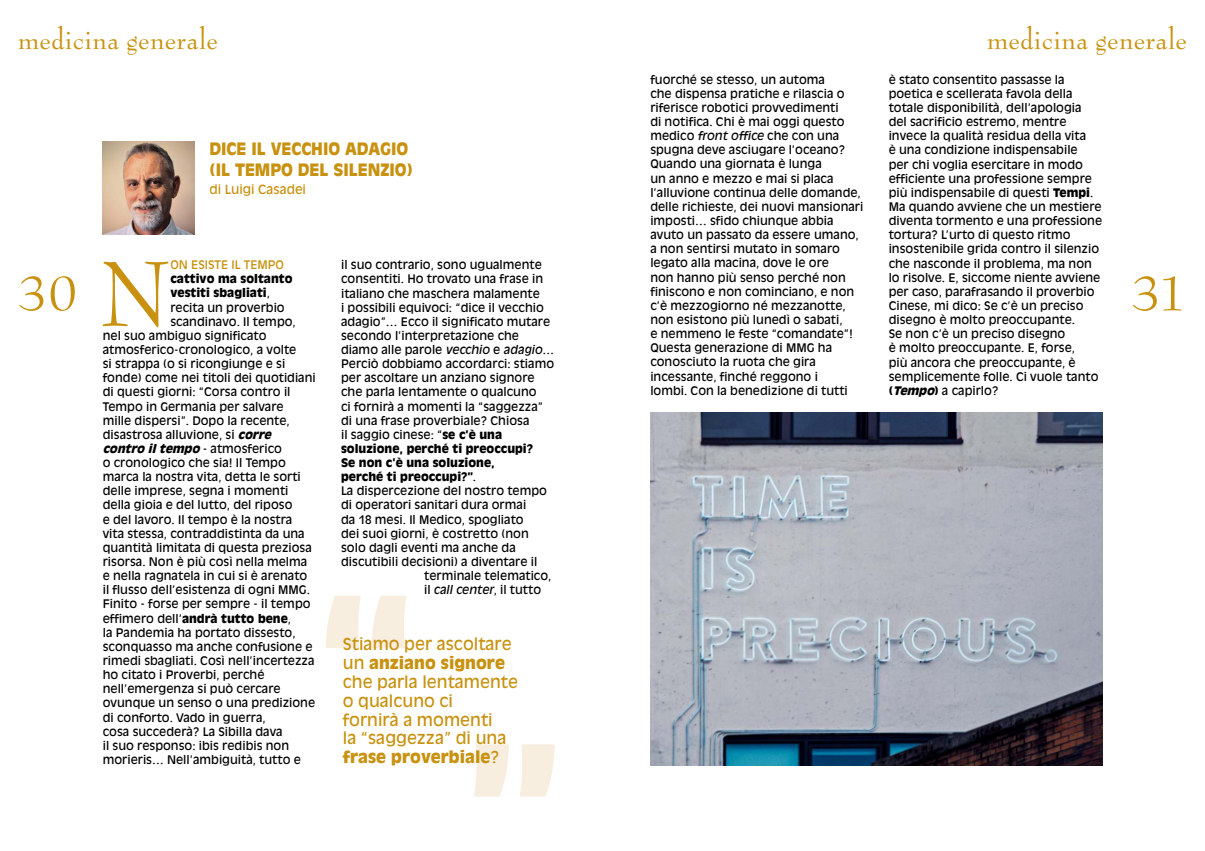
<style>
.page{position:relative;width:1205px;height:851px;background:#fff}
.page>*{position:absolute;margin:0;border:0;box-sizing:border-box;transform-origin:0 0}
.t1{font:100.38px "Bernhard Modern";color:#c89210}
.t2{font:54px "Bernhard Modern";color:#c89210}
.t3{font:30px "Bernhard Modern";color:#c89210}
.t4{font:900 16.88px/20.2px "Antique Olive CE";letter-spacing:-.005em;color:#c89210}
.t5{font:16.25px/18.8px "Antique Olive CE";color:#c89210}
.t6{font:12.5px "Antique Olive LT";color:#c89210}
.t7{font:11.75px/14.1px "Antique Olive CE";color:#000}
.t8{font:900 11.75px "Antique Olive CE";color:#000}
.t9{font:italic 900 11.75px "Antique Olive CE";color:#000}
.t10{font:11.75px "Antique Olive CE";color:#c89210}
.s1{font-weight:400}
.s2{font-weight:900;font-style:italic}
.s3{font-weight:400;font-style:normal}
.s4{font-weight:900}
.s5{font-style:italic}
</style>
<div class="page">
<img style="left:103px;top:142px;width:92px;height:92px">
<svg style="left:326px;top:596px;width:80px;height:52px"></svg>
<svg style="left:474px;top:744px;width:81px;height:52px"></svg>
<img style="left:650px;top:413px;width:452px;height:352px">
<h3 class="t3" style="left:18px;top:23px;width:202px">medicina generale</h3>
<h3 class="t3" style="left:987px;top:23px;width:202px">medicina generale</h3>
<h2 class="t2" style="left:18px;top:264px;width:62px">30</h2>
<h3 class="t4" style="left:209px;top:139px;width:205px">DICE IL VECCHIO ADAGIO (IL TEMPO DEL SILENZIO)</h3>
<p class="t6" style="left:209px;top:182px;width:98px">di Luigi Casadei</p>
<h1 class="t1" style="left:100px;top:240px;width:72px">N</h1>
<p class="t10" style="left:170px;top:258px;width:115px">ON ESISTE IL TEMPO</p>
<p class="t8" style="left:170px;top:272px;width:124px">cattivo ma soltanto</p>
<p class="t8" style="left:170px;top:286px;width:101px">vestiti sbagliati<span class="s1">,</span></p>
<p class="t7" style="left:170px;top:300px;width:116px">recita un proverbio</p>
<p class="t7" style="left:170px;top:314px;width:127px">scandinavo. Il tempo,</p>
<p class="t7" style="left:103px;top:328px;width:165px">nel suo ambiguo significato</p>
<p class="t7" style="left:103px;top:342px;width:195px">atmosferico-cronologico, a volte</p>
<p class="t7" style="left:103px;top:356px;width:184px">si strappa (o si ricongiunge e si</p>
<p class="t7" style="left:103px;top:370px;width:215px">fonde) come nei titoli dei quotidiani</p>
<p class="t7" style="left:103px;top:385px;width:189px">di questi giorni: “Corsa contro il</p>
<p class="t7" style="left:103px;top:399px;width:182px">Tempo in Germania per salvare</p>
<p class="t7" style="left:103px;top:413px;width:189px">mille dispersi”. Dopo la recente,</p>
<p class="t7" style="left:103px;top:427px;width:173px">disastrosa alluvione, si <span class="s2">corre</span></p>
<p class="t9" style="left:103px;top:441px;width:181px">contro iltempo<span class="s3">- atmosferico</span></p>
<p class="t7" style="left:103px;top:455px;width:184px">o cronologico che sia! Il Tempo</p>
<p class="t7" style="left:103px;top:469px;width:200px">marca la nostra vita, detta le sorti</p>
<p class="t7" style="left:103px;top:483px;width:187px">delle imprese, segna i momenti</p>
<p class="t7" style="left:103px;top:498px;width:191px">della gioia e del lutto, del riposo</p>
<p class="t7" style="left:103px;top:512px;width:191px">e del lavoro. Il tempo è la nostra</p>
<p class="t7" style="left:103px;top:526px;width:203px">vita stessa, contraddistinta da una</p>
<p class="t7" style="left:103px;top:540px;width:211px">quantità limitata di questa preziosa</p>
<p class="t7" style="left:103px;top:554px;width:206px">risorsa. Non è più così nella melma</p>
<p class="t7" style="left:103px;top:568px;width:206px">e nella ragnatela in cui si è arenato</p>
<p class="t7" style="left:103px;top:582px;width:209px">il flusso dell’esistenza di ogni MMG.</p>
<p class="t7" style="left:103px;top:596px;width:209px">Finito - forse per sempre - il tempo</p>
<p class="t7" style="left:103px;top:611px;width:190px">effimero dell’<span class="s4">andrà tutto bene</span>,</p>
<p class="t7" style="left:103px;top:625px;width:194px">la Pandemia ha portato dissesto,</p>
<p class="t7" style="left:103px;top:639px;width:211px">sconquasso ma anche confusione e</p>
<p class="t7" style="left:103px;top:653px;width:213px">rimedi sbagliati. Così nell’incertezza</p>
<p class="t7" style="left:103px;top:667px;width:163px">ho citato i Proverbi, perché</p>
<p class="t7" style="left:103px;top:681px;width:179px">nell’emergenza si può cercare</p>
<p class="t7" style="left:103px;top:695px;width:214px">ovunque un senso o una predizione</p>
<p class="t7" style="left:103px;top:710px;width:165px">di conforto. Vado in guerra,</p>
<p class="t7" style="left:103px;top:724px;width:181px">cosa succederà? La Sibilla dava</p>
<p class="t7" style="left:103px;top:738px;width:188px">il suo responso: ibis redibis non</p>
<p class="t7" style="left:103px;top:752px;width:200px">morieris… Nell’ambiguità, tutto e</p>
<p class="t7" style="left:341px;top:258px;width:202px">il suo contrario, sono ugualmente</p>
<p class="t7" style="left:341px;top:272px;width:203px">consentiti. Ho trovato una frase in</p>
<p class="t7" style="left:341px;top:286px;width:200px">italiano che maschera malamente</p>
<p class="t7" style="left:341px;top:300px;width:204px">i possibili equivoci: “dice il vecchio</p>
<p class="t7" style="left:341px;top:314px;width:211px">adagio”… Ecco il significato mutare</p>
<p class="t7" style="left:341px;top:328px;width:179px">secondo l’interpretazione che</p>
<p class="t7" style="left:341px;top:342px;width:215px">diamo alle parole <span class="s5">vecchio</span> e <span class="s5">adagio</span>…</p>
<p class="t7" style="left:341px;top:356px;width:215px">Perciò dobbiamo accordarci: stiamo</p>
<p class="t7" style="left:341px;top:371px;width:195px">per ascoltare un anziano signore</p>
<p class="t7" style="left:341px;top:385px;width:197px">che parla lentamente o qualcuno</p>
<p class="t7" style="left:341px;top:399px;width:203px">ci fornirà a momenti la “saggezza”</p>
<p class="t7" style="left:341px;top:413px;width:190px">di una frase proverbiale? Chiosa</p>
<p class="t7" style="left:341px;top:427px;width:163px">il saggio cinese: “<span class="s4">se c’è una</span></p>
<p class="t8" style="left:341px;top:441px;width:194px">soluzione, perché ti preoccupi?</p>
<p class="t8" style="left:341px;top:455px;width:155px">Se non c’è una soluzione,</p>
<p class="t8" style="left:341px;top:469px;width:137px">perché ti preoccupi?”<span class="s1">.</span></p>
<p class="t7" style="left:341px;top:483px;width:207px">La dispercezione del nostro tempo</p>
<p class="t7" style="left:341px;top:498px;width:187px">di operatori sanitari dura ormai</p>
<p class="t7" style="left:341px;top:512px;width:184px">da 18 mesi. Il Medico, spogliato</p>
<p class="t7" style="left:341px;top:526px;width:189px">dei suoi giorni, è costretto (non</p>
<p class="t7" style="left:341px;top:540px;width:176px">solo dagli eventi ma anche da</p>
<p class="t7" style="left:341px;top:554px;width:198px">discutibili decisioni) a diventare il</p>
<p class="t7" style="left:424px;top:568px;width:129px">terminale telematico,</p>
<p class="t7" style="left:424px;top:582px;width:118px">il <span class="s5">call center</span>, il tutto</p>
<h3 class="t5" style="left:343px;top:635px;width:177px">Stiamo per ascoltare un <span class="s4">anziano signore </span>che parla lentamente o qualcuno ci<br>fornirà a momenti<br>la “saggezza” di una <span class="s4">frase proverbiale</span>?</h3>
<p class="t7" style="left:650px;top:72px;width:215px">fuorché se stesso, un automa<br>che dispensa pratiche e rilascia o riferisce robotici provvedimenti<br>di notifica. Chi è mai oggi questo medico <span class="s5">front office</span> che con una spugna deve asciugare l’oceano?<br>Quando una giornata è lunga<br>un anno e mezzo e mai si placa l’alluvione continua delle domande, delle richieste, dei nuovi mansionari imposti… sfido chiunque abbia avuto un passato da essere umano, a non sentirsi mutato in somaro legato alla macina, dove le ore<br>non hanno più senso perché non finiscono e non cominciano, e non c’è mezzogiorno né mezzanotte, non esistono più lunedì o sabati,<br>e nemmeno le feste “comandate”!<br>Questa generazione di MMG ha conosciuto la ruota che gira incessante, finché reggono i<br>lombi. Con la benedizione di tutti</p>
<p class="t7" style="left:888px;top:72px;width:215px">è stato consentito passasse la poetica e scellerata favola della totale disponibilità, dell’apologia del sacrificio estremo, mentre invece la qualità residua della vita<br>è una condizione indispensabile<br>per chi voglia esercitare in modo efficiente una professione sempre più indispensabile di questi <span class="s4">Tempi</span>.<br>Ma quando avviene che un mestiere diventa tormento e una professione tortura? L’urto di questo ritmo insostenibile grida contro il silenzio che nasconde il problema, ma non lo risolve. E, siccome niente avviene per caso, parafrasando il proverbio Cinese, mi dico: Se c’è un preciso disegno è molto preoccupante.<br>Se non c’è un preciso disegno<br>è molto preoccupante. E, forse,<br>più ancora che preoccupante, è semplicemente folle. Ci vuole tanto <span class="s4">(</span><span class="s2">Tempo</span><span class="s4">)</span> a capirlo?</p>
<h2 class="t2" style="left:1131px;top:264px;width:58px">31</h2>
</div>
